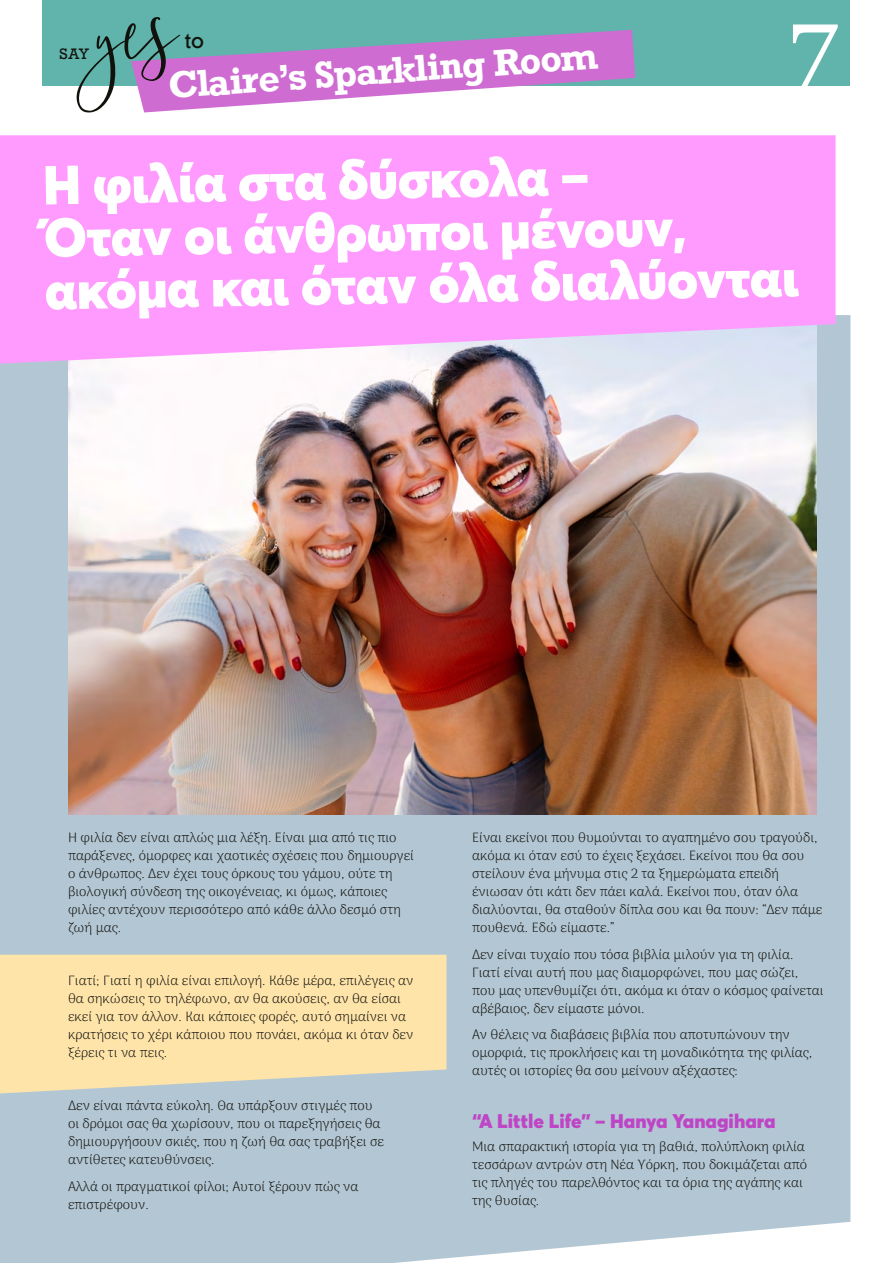
<style>
.page{position:relative;width:893px;height:1263px;background:#fff}
.page>*{position:absolute;margin:0;border:0;box-sizing:border-box;transform-origin:0 0}
.t1{font:97.5px "Georgia";color:#fff}
.t2{font:900 54px/52.5px "Averta";color:#fff}
.t3{font:700 34.95px "Rockwell";color:#fff}
.t4{font:21px "Rockwell";color:#12120d}
.t5{font:900 19.5px "Averta";color:#be45c6}
.t6{font:14.25px "Rockwell";color:#12120d}
.t7{font:100 13.5px/18px "Arima";color:#12120d}
</style>
<div class="page">
<div style="left:0;top:315px;width:850px;height:948px;background:#b3c6d3"></div>
<img style="left:68px;top:364px;width:748px;height:450px">
<div style="left:43px;top:0;width:807px;height:85px;background:#60b4ab"></div>
<svg style="left:0;top:955px;width:446px;height:138px;background:#f8e1ad"></svg>
<svg style="left:0;top:135px;width:836px;height:229px;background:#fba1fd"></svg>
<svg style="left:76px;top:17px;width:559px;height:96px"></svg>
<p class="t6" style="left:60px;top:45px;width:32px">SAY</p>
<h3 class="t4" style="left:185px;top:28px;width:21px">to</h3>
<h3 class="t3" style="left:167px;top:63px;width:432px;rotate:-4deg">Claire’s Sparkling Room</h3>
<h1 class="t1" style="left:789px;top:-29px;width:50px">7</h1>
<h2 class="t2" style="left:43px;top:158px;width:756px;rotate:-1deg">Η φιλία στα δύσκολα –<br>Όταν οι άνθρωποι μένουν, ακόμα και όταν όλα διαλύονται</h2>
<p class="t7" style="left:68px;top:829px;width:347px">Η φιλία δεν είναι απλώς μια λέξη. Είναι μια από τις πιο παράξενες, όμορφες και χαοτικές σχέσεις που δημιουργεί ο άνθρωπος. Δεν έχει τους όρκους του γάμου, ούτε τη βιολογική σύνδεση της οικογένειας, κι όμως, κάποιες φιλίες αντέχουν περισσότερο από κάθε άλλο δεσμό στη ζωή μας.</p>
<p class="t7" style="left:68px;top:972px;width:347px">Γιατί; Γιατί η φιλία είναι επιλογή. Κάθε μέρα, επιλέγεις αν θα σηκώσεις το τηλέφωνο, αν θα ακούσεις, αν θα είσαι εκεί για τον άλλον. Και κάποιες φορές, αυτό σημαίνει να κρατήσεις το χέρι κάποιου που πονάει, ακόμα κι όταν δεν ξέρεις τι να πεις.</p>
<p class="t7" style="left:68px;top:1097px;width:318px">Δεν είναι πάντα εύκολη. Θα υπάρξουν στιγμές που οι δρόμοι σας θα χωρίσουν, που οι παρεξηγήσεις θα δημιουργήσουν σκιές, που η ζωή θα σας τραβήξει σε αντίθετες κατευθύνσεις.</p>
<p class="t7" style="left:68px;top:1177px;width:292px">Αλλά οι πραγματικοί φίλοι; Αυτοί ξέρουν πώς να επιστρέφουν.</p>
<p class="t7" style="left:472px;top:829px;width:352px">Είναι εκείνοι που θυμούνται το αγαπημένο σου τραγούδι, ακόμα κι όταν εσύ το έχεις ξεχάσει. Εκείνοι που θα σου στείλουν ένα μήνυμα στις 2 τα ξημερώματα επειδή ένιωσαν ότι κάτι δεν πάει καλά. Εκείνοι που, όταν όλα διαλύονται, θα σταθούν δίπλα σου και θα πουν: “Δεν πάμε πουθενά. Εδώ είμαστε.”</p>
<p class="t7" style="left:472px;top:945px;width:353px">Δεν είναι τυχαίο που τόσα βιβλία μιλούν για τη φιλία.<br>Γιατί είναι αυτή που μας διαμορφώνει, που μας σώζει, που μας υπενθυμίζει ότι, ακόμα κι όταν ο κόσμος φαίνεται αβέβαιος, δεν είμαστε μόνοι.</p>
<p class="t7" style="left:472px;top:1025px;width:342px">Αν θέλεις να διαβάσεις βιβλία που αποτυπώνουν την ομορφιά, τις προκλήσεις και τη μοναδικότητα της φιλίας, αυτές οι ιστορίες θα σου μείνουν αξέχαστες:</p>
<h3 class="t5" style="left:472px;top:1109px;width:305px">“A Little Life” – Hanya Yanagihara</h3>
<p class="t7" style="left:472px;top:1137px;width:337px">Μια σπαρακτική ιστορία για τη βαθιά, πολύπλοκη φιλία τεσσάρων αντρών στη Νέα Υόρκη, που δοκιμάζεται από τις πληγές του παρελθόντος και τα όρια της αγάπης και της θυσίας.</p>
</div>
